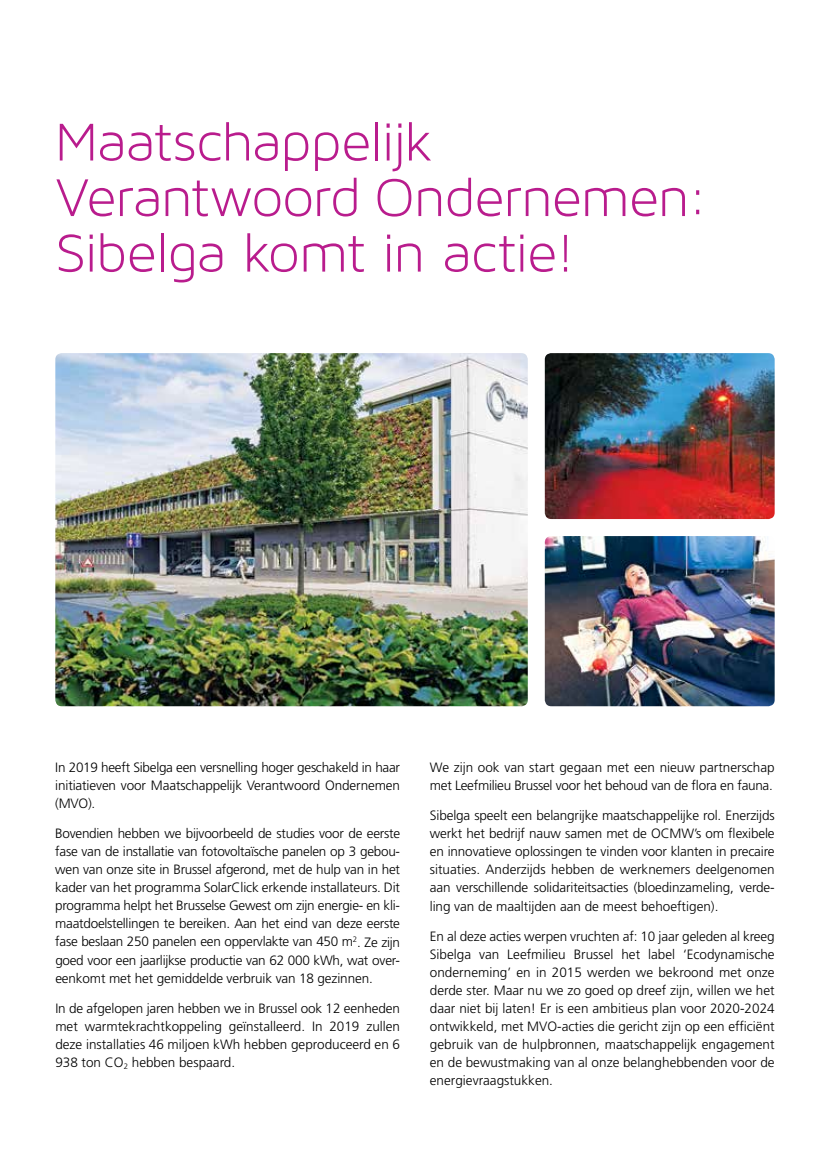
<style>
.page{position:relative;width:830px;height:1170px;background:#fff}
.page>*{position:absolute;margin:0;border:0;box-sizing:border-box;transform-origin:0 0}
.t1{font:57px/55.5px "Maven Pro Light 300";letter-spacing:-.02em;color:#b91c8d}
.t2{font:300 13.5px/18px "Frutiger LT Std";color:#000;text-align:justify}
.t3{font:300 13.5px/18px "Frutiger LT Std";letter-spacing:-.02em;color:#000}
</style>
<div class="page">
<img style="left:55px;top:353px;width:472px;height:353px">
<img style="left:544px;top:353px;width:230px;height:166px">
<img style="left:544px;top:536px;width:230px;height:170px">
<h1 class="t1" style="left:55px;top:113px;width:652px">Maatschappelijk<br>Verantwoord Ondernemen:<br>Sibelga komt in actie!</h1>
<p class="t2" style="left:55px;top:758px;width:346px">In 2019 heeft Sibelga een versnelling hoger geschakeld in haar initiatieven voor Maatschappelijk Verantwoord Ondernemen (MVO).</p>
<p class="t2" style="left:55px;top:824px;width:346px">Bovendien hebben we bijvoorbeeld de studies voor de eerste fase van de installatie van fotovoltaïsche panelen op 3 gebou&shy;wen van onze site in Brussel afgerond, met de hulp van in het kader van het programma SolarClick erkende installateurs. Dit programma helpt het Brusselse Gewest om zijn energie- en kli&shy;maatdoelstellingen te bereiken. Aan het eind van deze eerste fase beslaan 250 panelen een oppervlakte van 450 m<sup>2</sup>. Ze zijn goed voor een jaarlijkse productie van 62 000 kWh, wat over&shy;eenkomt met het gemiddelde verbruik van 18 gezinnen.</p>
<p class="t2" style="left:55px;top:999px;width:346px">In de afgelopen jaren hebben we in Brussel ook 12 eenheden met warmtekrachtkoppeling geïnstalleerd. In 2019 zullen deze installaties 46 miljoen kWh hebben geproduceerd en 6<br>938 ton CO<sub>2</sub> hebben bespaard.</p>
<p class="t3" style="left:429px;top:758px;width:346px">We zijn ook van start gegaan met een nieuw partnerschap met Leefmilieu Brussel voor het behoud van de flora en fauna.</p>
<p class="t2" style="left:429px;top:807px;width:346px">Sibelga speelt een belangrijke maatschappelijke rol. Enerzijds werkt het bedrijf nauw samen met de OCMW’s om flexibele en innovatieve oplossingen te vinden voor klanten in precaire situaties. Anderzijds hebben de werknemers deelgenomen aan verschillende solidariteitsacties (bloedinzameling, verde&shy;ling van de maaltijden aan de meest behoeftigen).</p>
<p class="t2" style="left:429px;top:927px;width:346px">En al deze acties werpen vruchten af: 10 jaar geleden al kreeg Sibelga van Leefmilieu Brussel het label ‘Ecodynamische onderneming’ en in 2015 werden we bekroond met onze derde ster. Maar nu we zo goed op dreef zijn, willen we het daar niet bij laten! Er is een ambitieus plan voor 2020-2024 ontwikkeld, met MVO-acties die gericht zijn op een efficiënt gebruik van de hulpbronnen, maatschappelijk engagement en de bewustmaking van al onze belanghebbenden voor de energievraagstukken.</p>
</div>
